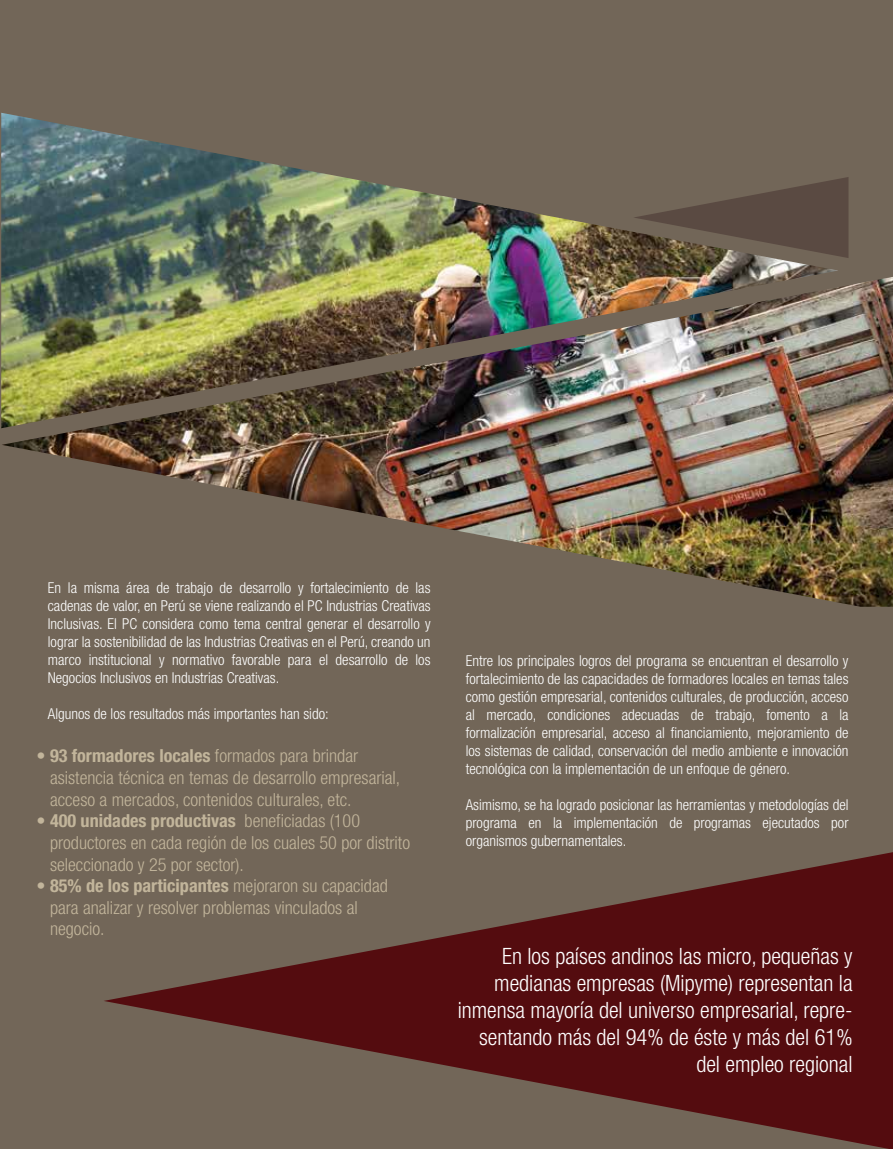
<style>
.page{position:relative;width:893px;height:1149px;background:#fff}
.page>*{position:absolute;margin:0;border:0;box-sizing:border-box;transform-origin:0 0}
.t1{font:300 condensed 22.5px/27px "Helvetica Neue";color:#fff;text-align:right}
.t2{font:300 condensed 18px/21.6px "Helvetica Neue";color:#c2b59b}
.t3{font:300 condensed 15px/18px "Helvetica Neue";color:#fff;text-align:justify}
.s1{font-weight:700}
</style>
<div class="page">
<div style="left:0;top:0;width:893px;height:1148px;background:#726658"></div>
<svg style="left:104px;top:852px;width:789px;height:296px;fill:#561214"></svg>
<img style="left:1px;top:113px;width:892px;height:493px">
<p class="t3" style="left:48px;top:578px;width:384px">En la misma área de trabajo de desarrollo y fortalecimiento de las cadenas de valor, en Perú se viene realizando el PC Industrias Creativas Inclusivas. El PC considera como tema central generar el desarrollo y lograr la sostenibilidad de las Industrias Creativas en el Perú, creando un marco institucional y normativo favorable para el desarrollo de los Negocios Inclusivos en Industrias Creativas.</p>
<p class="t3" style="left:48px;top:704px;width:282px">Algunos de los resultados más importantes han sido:</p>
<p class="t2" style="left:50px;top:745px;width:352px;text-indent:-14px">• <span class="s1">93 formadores locales</span> formados para brindar asistencia técnica en temas de desarrollo empresarial, acceso a mercados, contenidos culturales, etc.</p>
<p class="t2" style="left:50px;top:809px;width:362px;text-indent:-14px">• <span class="s1">400 unidades productivas</span> beneficiadas (100 productores en cada región de los cuales 50 por distrito seleccionado y 25 por sector).</p>
<p class="t2" style="left:50px;top:874px;width:339px;text-indent:-14px">• <span class="s1">85% de los participantes</span> mejoraron su capacidad para analizar y resolver problemas vinculados al negocio.</p>
<p class="t3" style="left:466px;top:651px;width:384px">Entre los principales logros del programa se encuentran el desarrollo y fortalecimiento de las capacidades de formadores locales en temas tales como gestión empresarial, contenidos culturales, de producción, acceso al mercado, condiciones adecuadas de trabajo, fomento a la formalización empresarial, acceso al financiamiento, mejoramiento de los sistemas de calidad, conservación del medio ambiente e innovación tecnológica con la implementación de un enfoque de género.</p>
<p class="t3" style="left:466px;top:795px;width:384px">Asimismo, se ha logrado posicionar las herramientas y metodologías del programa en la implementación de programas ejecutados por organismos gubernamentales.</p>
<h1 class="t1" style="left:458px;top:942px;width:396px">En los países andinos las micro, pequeñas y medianas empresas (Mipyme) representan la inmensa mayoría del universo empresarial, repre&shy;sentando más del 94% de éste y más del 61% del empleo regional</h1>
</div>
